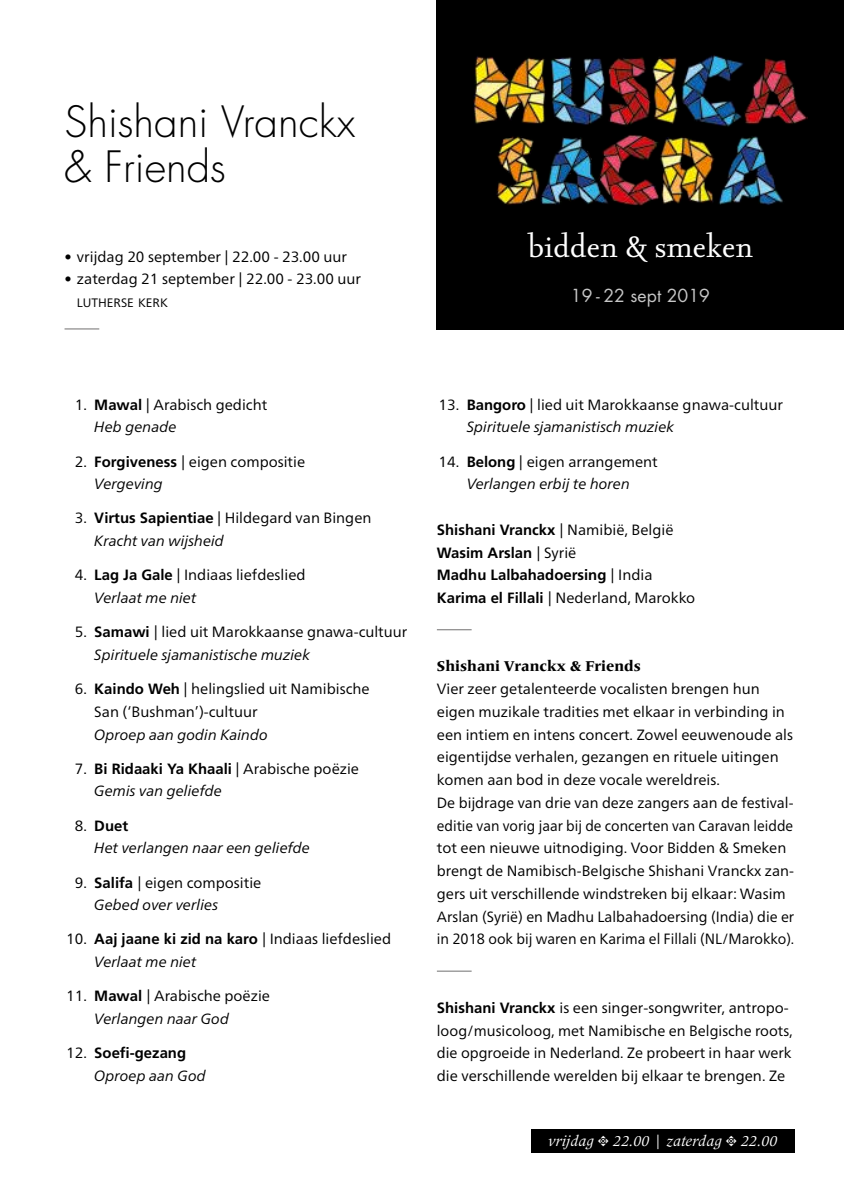
<style>
.page{position:relative;width:844px;height:1191px;background:#fff}
.page>*{position:absolute;margin:0;border:0;box-sizing:border-box;transform-origin:0 0}
.t1{font:300 42px/45.5px "Futura";color:#000}
.t2{font:35px "Seria LF";letter-spacing:.01em;color:#fff}
.t3{font:17.5px "Futura";color:#c6c6c6}
.t4{font:14.88px/22.8px "Frutiger Neue LT Pro";color:#000}
.t5{font:italic 14.88px/22.8px "Frutiger Neue LT Pro";color:#000;text-align:center}
.t6{font:700 14.88px/22.8px "Frutiger";color:#000}
.t7{font:italic 14.88px "Frutiger Serif LT Pro";color:#fff}
.t8{font:800 14.88px "Frutiger Serif LT Pro";color:#000}
.t9{font:12.25px "Frutiger Neue LT Pro";color:#000}
.s1{font-family:"Frutiger";font-weight:700}
.s2{font-style:italic}
.s3{font-family:"Frutiger Neue LT Pro";font-weight:400}
.s4{font-style:normal}
.s5{font-family:"Frutiger";font-weight:700;font-style:normal}
.s6{font-family:"Type Embellishments One Let Plain";font-style:normal}
</style>
<div class="page">
<div style="left:531px;top:1129px;width:263px;height:24px;background:#000"></div>
<hr style="left:64px;top:328px;width:35px;height:1px;background:#706f6f">
<hr style="left:437px;top:629px;width:34px;height:1px;background:#706f6f">
<hr style="left:437px;top:970px;width:34px;height:1px;background:#706f6f">
<div style="left:437px;top:0;width:406px;height:330px;background:#000"></div>
<img style="left:473px;top:55px;width:334px;height:150px">
<h1 class="t1" style="left:64px;top:99px;width:292px">Shishani Vranckx &amp; Friends</h1>
<p class="t4" style="left:64px;top:245px;width:284px">• vrijdag 20 september | 22.00 - 23.00 uur</p>
<p class="t4" style="left:64px;top:268px;width:298px">• zaterdag 21 september | 22.00 - 23.00 uur</p>
<p class="t9" style="left:77px;top:295px;width:92px">LUTHERSE KERK</p>
<h2 class="t2" style="left:528px;top:229px;width:226px">bidden &amp; smeken</h2>
<p class="t3" style="left:570px;top:283px;width:141px">19 - 22 sept 2019</p>
<p class="t4" style="left:94px;top:393px;width:174px;text-indent:-20px">1. <span class="s1">Mawal</span> | Arabisch gedicht<br><span class="s2">Heb genade</span></p>
<p class="t4" style="left:94px;top:450px;width:212px;text-indent:-20px">2. <span class="s1">Forgiveness</span> | eigen compositie<br><span class="s2">Vergeving</span></p>
<p class="t4" style="left:94px;top:507px;width:278px;text-indent:-20px">3. <span class="s1">Virtus Sapientiae</span> | Hildegard van Bingen<br><span class="s2">Kracht van wijsheid</span></p>
<p class="t4" style="left:94px;top:563px;width:213px;text-indent:-20px">4. <span class="s1">Lag Ja Gale</span> | Indiaas liefdeslied<br><span class="s2">Verlaat me niet</span></p>
<p class="t4" style="left:94px;top:620px;width:314px;text-indent:-20px">5. <span class="s1">Samawi</span> | lied uit Marokkaanse gnawa-cultuur<br><span class="s2">Spirituele sjamanistische muziek</span></p>
<p class="t4" style="left:94px;top:677px;width:277px;text-indent:-20px">6. <span class="s1">Kaindo Weh</span> | helingslied uit Namibische<br>San (‘Bushman’)-cultuur</p>
<p class="t5" style="left:94px;top:723px;width:175px">Oproep aan godin Kaindo</p>
<p class="t4" style="left:94px;top:757px;width:266px;text-indent:-20px">7. <span class="s1">Bi Ridaaki Ya Khaali</span> | Arabische poëzie<br><span class="s2">Gemis van geliefde</span></p>
<p class="t6" style="left:75px;top:814px;width:55px"><span class="s3">8.</span> Duet</p>
<p class="t5" style="left:94px;top:836px;width:217px">Het verlangen naar een geliefde</p>
<p class="t4" style="left:94px;top:870px;width:168px;text-indent:-20px">9. <span class="s1">Salifa</span> | eigen compositie<br><span class="s2">Gebed over verlies</span></p>
<p class="t4" style="left:94px;top:927px;width:298px;text-indent:-28px">10. <span class="s1">Aaj jaane ki zid na karo</span> | Indiaas liefdeslied<br><span class="s2">Verlaat me niet</span></p>
<p class="t4" style="left:94px;top:984px;width:177px;text-indent:-28px">11. <span class="s1">Mawal</span> | Arabische poëzie<br><span class="s2">Verlangen naar God</span></p>
<p class="t6" style="left:66px;top:1041px;width:121px"><span class="s3">12.</span> Soefi-gezang</p>
<p class="t5" style="left:94px;top:1064px;width:113px">Oproep aan God</p>
<p class="t4" style="left:466px;top:393px;width:318px;text-indent:-28px">13. <span class="s1">Bangoro</span> | lied uit Marokkaanse gnawa-cultuur<br><span class="s2">Spirituele sjamanistisch muziek</span></p>
<p class="t5" style="left:438px;top:450px;width:221px"><span class="s4">14.</span> <span class="s5">Belong</span> <span class="s4">| eigen arrangement<br></span>Verlangen erbij te horen</p>
<p class="t6" style="left:437px;top:518px;width:238px">Shishani Vranckx <span class="s3">| Namibië, België<br></span>Wasim Arslan <span class="s3">| Syrië<br></span>Madhu Lalbahadoersing <span class="s3">| India</span></p>
<p class="t4" style="left:437px;top:586px;width:260px"><span class="s1">Karima el Fillali</span> | Nederland, Marokko</p>
<p class="t8" style="left:437px;top:657px;width:205px">Shishani Vranckx &amp; Friends</p>
<p class="t4" style="left:437px;top:677px;width:359px">Vier zeer getalenteerde vocalisten brengen hun eigen muzikale tradities met elkaar in verbinding in een intiem en intens concert. Zowel eeuwenoude als eigentijdse verhalen, gezangen en rituele uitingen komen aan bod in deze vocale wereldreis.<br>De bijdrage van drie van deze zangers aan de festival&shy;editie van vorig jaar bij de concerten van Caravan leidde tot een nieuwe uitnodiging. Voor Bidden &amp; Smeken brengt de Namibisch-Belgische Shishani Vranckx zan&shy;gers uit verschillende windstreken bij elkaar: Wasim Arslan (Syrië) en Madhu Lalbahadoersing (India) die er in 2018 ook bij waren en Karima el Fillali (NL/Marokko).</p>
<p class="t4" style="left:437px;top:996px;width:357px"><span class="s1">Shishani Vranckx</span> is een singer-songwriter, antropo&shy;loog/musicoloog, met Namibische en Belgische roots, die opgroeide in Nederland. Ze probeert in haar werk die verschillende werelden bij elkaar te brengen. Ze</p>
<p class="t7" style="left:548px;top:1131px;width:230px">vrijdag <span class="s6">t</span> 22.00 | zaterdag <span class="s6">t</span> 22.00</p>
</div>
